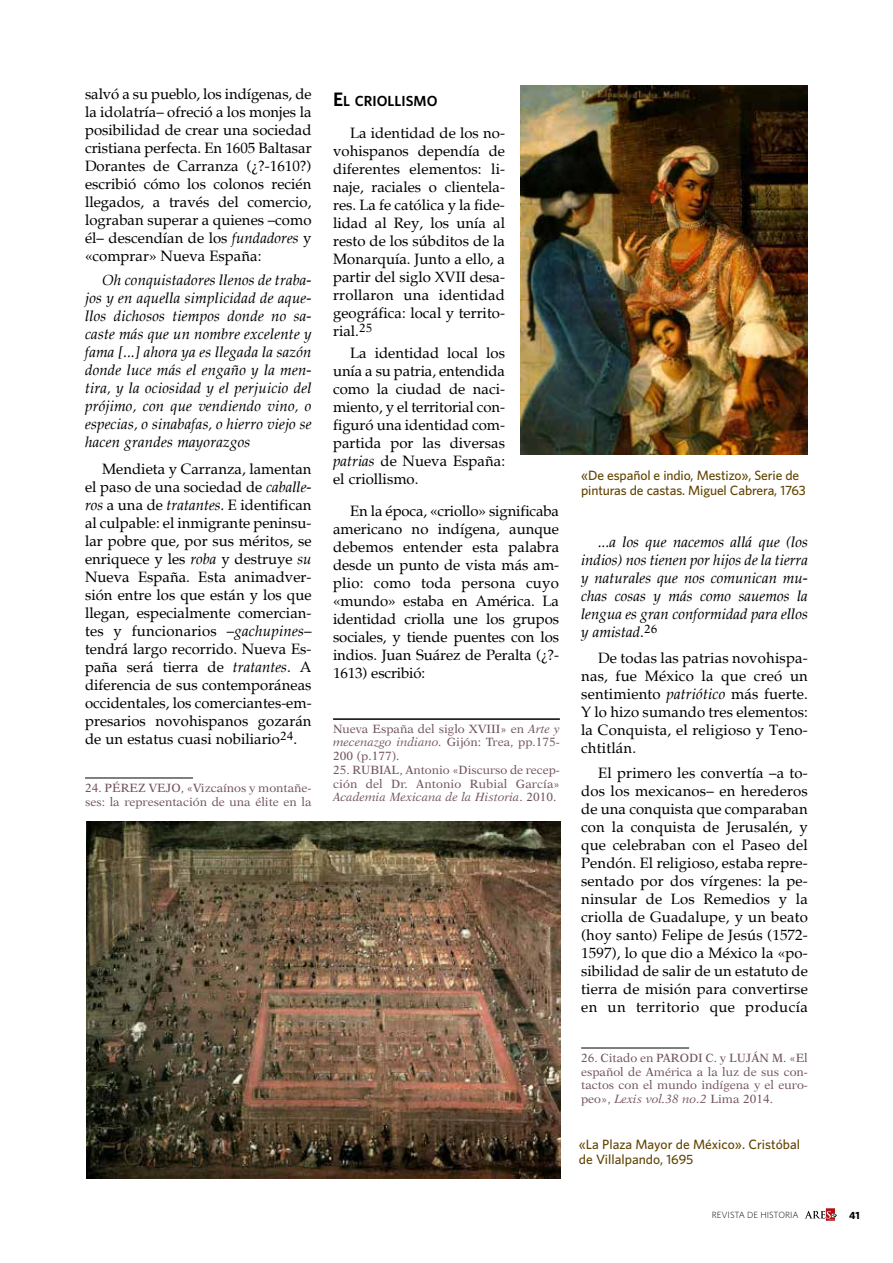
<style>
.page{position:relative;width:893px;height:1263px;background:#fff}
.page>*{position:absolute;margin:0;border:0;box-sizing:border-box;transform-origin:0 0}
.t1{font:15px/18px "Palatia";color:#000;text-align:justify}
.t2{font:italic 15px/18px "Palatia";letter-spacing:.005em;color:#000;text-align:justify}
.t3{font:600 14.7px "Whitney";color:#000}
.t4{font:500 13.5px/15px "Whitney";letter-spacing:-.01em;color:#614300}
.t5{font:12px/13.5px "New Aster";color:#71535c;text-align:justify}
.t6{font:700 10.5px "Whitney";color:#000}
.t7{font:300 9px "Whitney";color:#000}
.s1{font-style:italic}
.s2{font-size:19.5px}
.s3{font-style:normal}
</style>
<div class="page">
<svg style="left:804px;top:1208px;width:33px;height:13px"></svg>
<hr style="left:85px;top:778px;width:108px;height:1px;background:#000">
<hr style="left:333px;top:718px;width:227px;height:2px;background:#000">
<hr style="left:581px;top:1048px;width:108px;height:1px;background:#000">
<img style="left:86px;top:821px;width:475px;height:357px">
<img style="left:521px;top:85px;width:287px;height:370px">
<p class="t1" style="left:85px;top:85px;width:228px">salvó a su pueblo, los indígenas, de la idolatría– ofreció a los monjes la posibilidad de crear una sociedad cristiana perfecta. En 1605 Baltasar Dorantes de Carranza (¿?-1610?) escribió cómo los colonos recién llegados, a través del comercio, lograban superar a quienes –como él– descendían de los <span class="s1">fundadores</span> y «comprar» Nueva España:</p>
<p class="t2" style="left:85px;top:270px;width:228px;text-indent:17px">Oh conquistadores llenos de traba&shy;jos y en aquella simplicidad de aque&shy;llos dichosos tiempos donde no sa&shy;caste más que un nombre excelente y fama [...] ahora ya es llegada la sazón donde luce más el engaño y la men&shy;tira, y la ociosidad y el perjuicio del prójimo, con que vendiendo vino, o especias, o sinabafas, o hierro viejo se hacen grandes mayorazgos</p>
<p class="t1" style="left:85px;top:460px;width:228px;text-indent:17px">Mendieta y Carranza, lamentan el paso de una sociedad de <span class="s1">caballe&shy;ros</span> a una de <span class="s1">tratantes.</span> E identifican al culpable: el inmigrante peninsu&shy;lar pobre que, por sus méritos, se enriquece y les <span class="s1">roba</span> y destruye <span class="s1">su </span>Nueva España. Esta animadver&shy;sión entre los que están y los que llegan, especialmente comercian&shy;tes y funcionarios –<span class="s1">gachupines</span>– tendrá largo recorrido. Nueva Es&shy;paña será tierra de <span class="s1">tratantes</span>. A diferencia de sus contemporáneas occidentales, los comerciantes-em&shy;presarios novohispanos gozarán de un estatus cuasi nobiliario<sup>24</sup>.</p>
<p class="t5" style="left:85px;top:781px;width:228px">24. PÉREZ VEJO, «Vizcaínos y montañe&shy;ses: la representación de una élite en la</p>
<p class="t3" style="left:333px;top:92px;width:106px"><span class="s2">E</span>L CRIOLLISMO</p>
<p class="t1" style="left:333px;top:124px;width:174px;text-indent:17px">La identidad de los no&shy;vohispanos dependía de diferentes elementos: li&shy;naje, raciales o clientela&shy;res. La fe católica y la fide&shy;lidad al Rey, los unía al resto de los súbditos de la Monarquía. Junto a ello, a partir del siglo XVII desa&shy;rrollaron una identidad geográfica: local y territo&shy;rial.<sup>25</sup></p>
<p class="t1" style="left:333px;top:344px;width:174px;text-indent:17px">La identidad local los unía a su patria, entendida como la ciudad de naci&shy;miento, y el territorial con&shy;figuró una identidad com&shy;partida por las diversas <span class="s1">patrias</span> de Nueva España: el criollismo.</p>
<p class="t1" style="left:333px;top:502px;width:228px;text-indent:17px">En la época, «criollo» significaba americano no indígena, aunque debemos entender esta palabra desde un punto de vista más am&shy;plio: como toda persona cuyo «mundo» estaba en América. La identidad criolla une los grupos sociales, y tiende puentes con los indios. Juan Suárez de Peralta (¿?- 1613) escribió:</p>
<p class="t5" style="left:333px;top:722px;width:228px">Nueva España del siglo XVIII» en <span class="s1">Arte y mecenazgo indiano.</span> Gijón: Trea, pp.175- 200 (p.177).</p>
<p class="t5" style="left:333px;top:763px;width:228px">25. RUBIAL, Antonio «Discurso de recep&shy;ción del Dr. Antonio Rubial García» <span class="s1">Academia Mexicana de la Historia</span>. 2010.</p>
<p class="t4" style="left:581px;top:468px;width:226px">«De español e indio, Mestizo», Serie de pinturas de castas. Miguel Cabrera, 1763</p>
<p class="t2" style="left:581px;top:533px;width:228px;text-indent:17px">...a los que nacemos allá que (los indios) nos tienen por hijos de la tierra y naturales que nos comunican mu&shy;chas cosas y más como sauemos la lengua es gran conformidad para ellos y amistad<span class="s3">.</span><sup>26</sup></p>
<p class="t1" style="left:581px;top:649px;width:228px;text-indent:17px">De todas las patrias novohispa&shy;nas, fue México la que creó un sentimiento <span class="s1">patriótico</span> más fuerte.<br>Y lo hizo sumando tres elementos: la Conquista, el religioso y Teno&shy;chtitlán.</p>
<p class="t1" style="left:581px;top:764px;width:228px;text-indent:17px">El primero les convertía –a to&shy;dos los mexicanos– en herederos de una conquista que comparaban con la conquista de Jerusalén, y que celebraban con el Paseo del Pendón. El religioso, estaba repre&shy;sentado por dos vírgenes: la pe&shy;ninsular de Los Remedios y la criolla de Guadalupe, y un beato (hoy santo) Felipe de Jesús (1572- 1597), lo que dio a México la «po&shy;sibilidad de salir de un estatuto de tierra de misión para convertirse en un territorio que producía</p>
<p class="t5" style="left:581px;top:1051px;width:228px">26. Citado en PARODI C. y LUJÁN M. «El español de América a la luz de sus con&shy;tactos con el mundo indígena y el euro&shy;peo», <span class="s1">Lexis vol.38 no.2</span> Lima 2014.</p>
<p class="t4" style="left:579px;top:1136px;width:223px">«La Plaza Mayor de México». Cristóbal de Villalpando, 1695</p>
<p class="t7" style="left:712px;top:1210px;width:88px">REVISTA DE HISTORIA</p>
<p class="t6" style="left:849px;top:1209px;width:12px">41</p>
</div>
